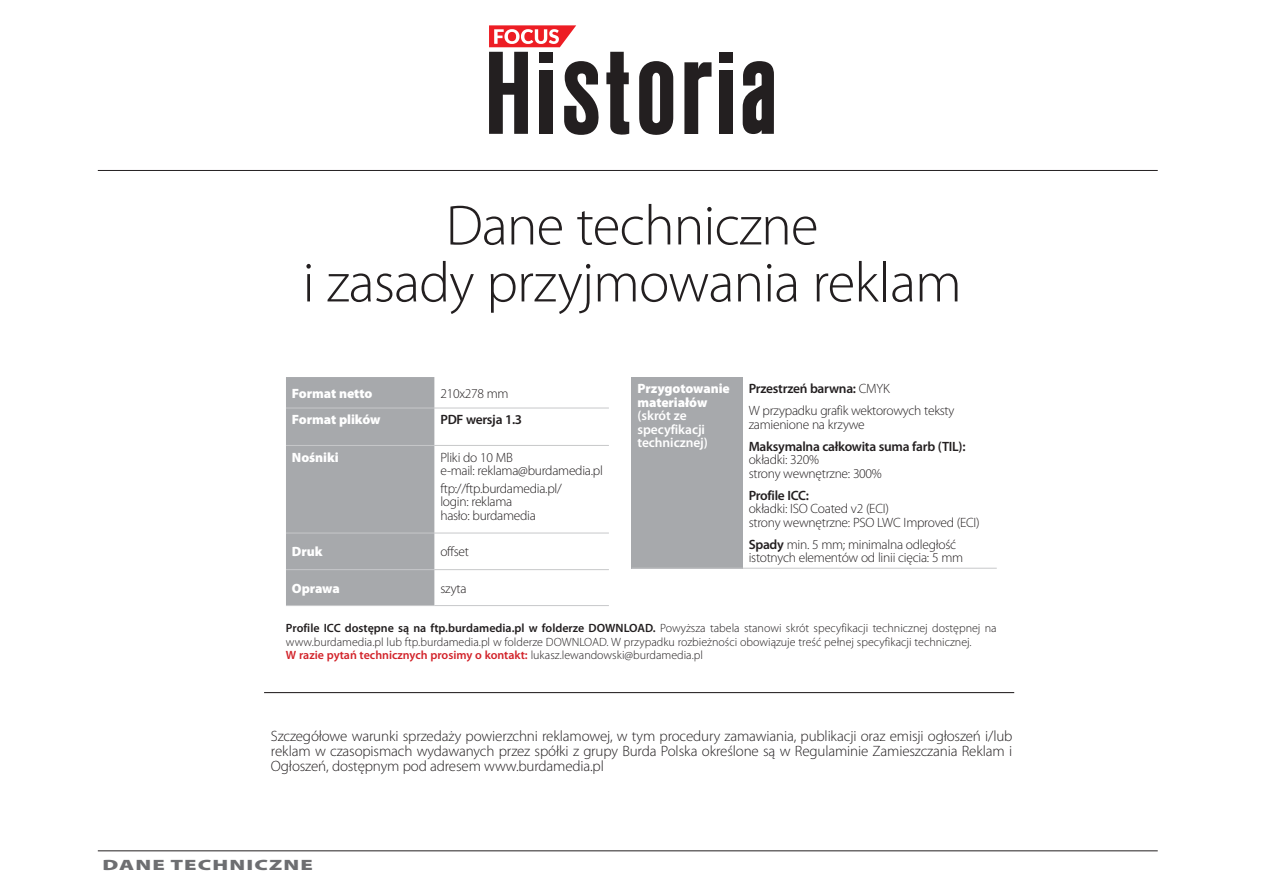
<style>
.page{position:relative;width:1263px;height:893px;background:#fff}
.page>*{position:absolute;margin:0;border:0;box-sizing:border-box;transform-origin:0 0}
.t1{font:300 57px/57px "Myriad Pro";letter-spacing:-.015em;color:#231f20;text-align:center}
.t2{font:300 15px/15px "Myriad Pro";letter-spacing:-.01em;color:#231f20;text-align:justify}
.t3{font:900 15px "Myriad Pro";letter-spacing:.05em;color:#6d6e71;scale:1.5 1}
.t4{font:300 13.5px/13.5px "Myriad Pro";letter-spacing:-.02em;color:#231f20}
.t5{font:900 13.5px/13.5px "Myriad Pro";letter-spacing:-.005em;color:#fff}
.t6{font:600 13.5px "Myriad Pro";letter-spacing:-.02em;color:#231f20}
.t7{font:600 13.5px/13.5px "Myriad Pro";letter-spacing:-.005em;color:#fff}
.t8{font:300 12px/13.5px "Myriad Pro";color:#231f20}
.s1{font-weight:600}
.s2{font-weight:600;color:#d2232a}
</style>
<div class="page">
<div style="left:719px;top:70px;width:14px;height:64px;background:#231f20"></div>
<div style="left:719px;top:52px;width:14px;height:11px;background:#231f20"></div>
<svg style="left:606px;top:52px;width:23px;height:83px"></svg>
<svg style="left:743px;top:61px;width:31px;height:73px;background:#4a4747"></svg>
<svg style="left:489px;top:25px;width:110px;height:110px"></svg>
<svg style="left:684px;top:62px;width:27px;height:72px"></svg>
<svg style="left:639px;top:61px;width:34px;height:74px"></svg>
<hr style="left:98px;top:170px;width:1060px;height:1px;background:#231f20">
<hr style="left:98px;top:850px;width:1060px;height:1px;background:#231f20">
<hr style="left:264px;top:692px;width:750px;height:1px;background:#231f20">
<div style="left:286px;top:377px;width:148px;height:228px;background:#a7a9ac"></div>
<hr style="left:286px;top:408px;width:148px;height:1px;background:#c7c8ca">
<hr style="left:434px;top:408px;width:175px;height:1px;background:#c7c8ca">
<hr style="left:286px;top:445px;width:148px;height:1px;background:#c7c8ca">
<hr style="left:434px;top:445px;width:175px;height:1px;background:#c7c8ca">
<hr style="left:286px;top:533px;width:148px;height:1px;background:#c7c8ca">
<hr style="left:434px;top:533px;width:175px;height:1px;background:#c7c8ca">
<hr style="left:286px;top:569px;width:148px;height:1px;background:#c7c8ca">
<hr style="left:434px;top:569px;width:175px;height:1px;background:#c7c8ca">
<hr style="left:286px;top:605px;width:148px;height:1px;background:#c7c8ca">
<hr style="left:434px;top:605px;width:175px;height:1px;background:#c7c8ca">
<div style="left:631px;top:377px;width:112px;height:191px;background:#a7a9ac"></div>
<hr style="left:631px;top:568px;width:112px;height:1px;background:#c7c8ca">
<hr style="left:743px;top:568px;width:254px;height:1px;background:#c7c8ca">
<h1 class="t1" style="left:303px;top:198px;width:661px">Dane techniczne<br>i zasady przyjmowania reklam</h1>
<p class="t5" style="left:292px;top:386px;width:82px">Format netto</p>
<p class="t4" style="left:440px;top:387px;width:70px">210x278 mm</p>
<p class="t5" style="left:292px;top:412px;width:90px">Format plików</p>
<p class="t6" style="left:440px;top:411px;width:83px">PDF wersja 1.3</p>
<p class="t5" style="left:292px;top:450px;width:48px">Nośniki</p>
<p class="t4" style="left:440px;top:451px;width:164px">Pliki do 10 MB<br>e-mail: reklama@burdamedia.pl</p>
<p class="t4" style="left:440px;top:482px;width:123px">ftp://ftp.burdamedia.pl/ login: reklama<br>hasło: burdamedia</p>
<p class="t5" style="left:292px;top:545px;width:32px">Druk</p>
<p class="t4" style="left:440px;top:545px;width:30px">offset</p>
<p class="t5" style="left:292px;top:581px;width:49px">Oprawa</p>
<p class="t4" style="left:440px;top:582px;width:28px">szyta</p>
<p class="t5" style="left:637px;top:381px;width:94px">Przygotowanie materiałów</p>
<p class="t7" style="left:637px;top:409px;width:72px">(skrót ze specyfikacji technicznej)</p>
<p class="t4" style="left:749px;top:378px;width:207px;line-height:22px"><span class="s1">Przestrzeń barwna:</span> CMYK<br>W przypadku grafik wektorowych teksty</p>
<p class="t4" style="left:749px;top:418px;width:118px">zamienione na krzywe</p>
<p class="t6" style="left:749px;top:438px;width:218px">Maksymalna całkowita suma farb (TIL):</p>
<p class="t4" style="left:749px;top:453px;width:135px">okładki: 320%<br>strony wewnętrzne: 300%</p>
<p class="t6" style="left:749px;top:487px;width:62px">Profile ICC:</p>
<p class="t4" style="left:749px;top:502px;width:232px">okładki: ISO Coated v2 (ECI)<br>strony wewnętrzne: PSO LWC Improved (ECI)</p>
<p class="t4" style="left:749px;top:538px;width:216px"><span class="s1">Spady</span> min. 5 mm; minimalna odległość istotnych elementów od linii cięcia: 5 mm</p>
<p class="t8" style="left:286px;top:622px;width:712px"><span class="s1">Profile ICC dostępne są na ftp.burdamedia.pl w folderze DOWNLOAD.</span> Powyższa tabela stanowi skrót specyfikacji technicznej dostępnej na www.burdamedia.pl lub ftp.burdamedia.pl w folderze DOWNLOAD. W przypadku rozbieżności obowiązuje treść pełnej specyfikacji technicznej.<br><span class="s2">W razie pytań technicznych prosimy o kontakt:</span> lukasz.lewandowski@burdamedia.pl</p>
<p class="t2" style="left:271px;top:729px;width:743px">Szczegółowe warunki sprzedaży powierzchni reklamowej, w tym procedury zamawiania, publikacji oraz emisji ogłoszeń i/lub reklam w czasopismach wydawanych przez spółki z grupy Burda Polska określone są w Regulaminie Zamieszczania Reklam i Ogłoszeń, dostępnym pod adresem www.burdamedia.pl</p>
<p class="t3" style="left:102px;top:854px;width:142px">DANE TECHNICZNE</p>
</div>
